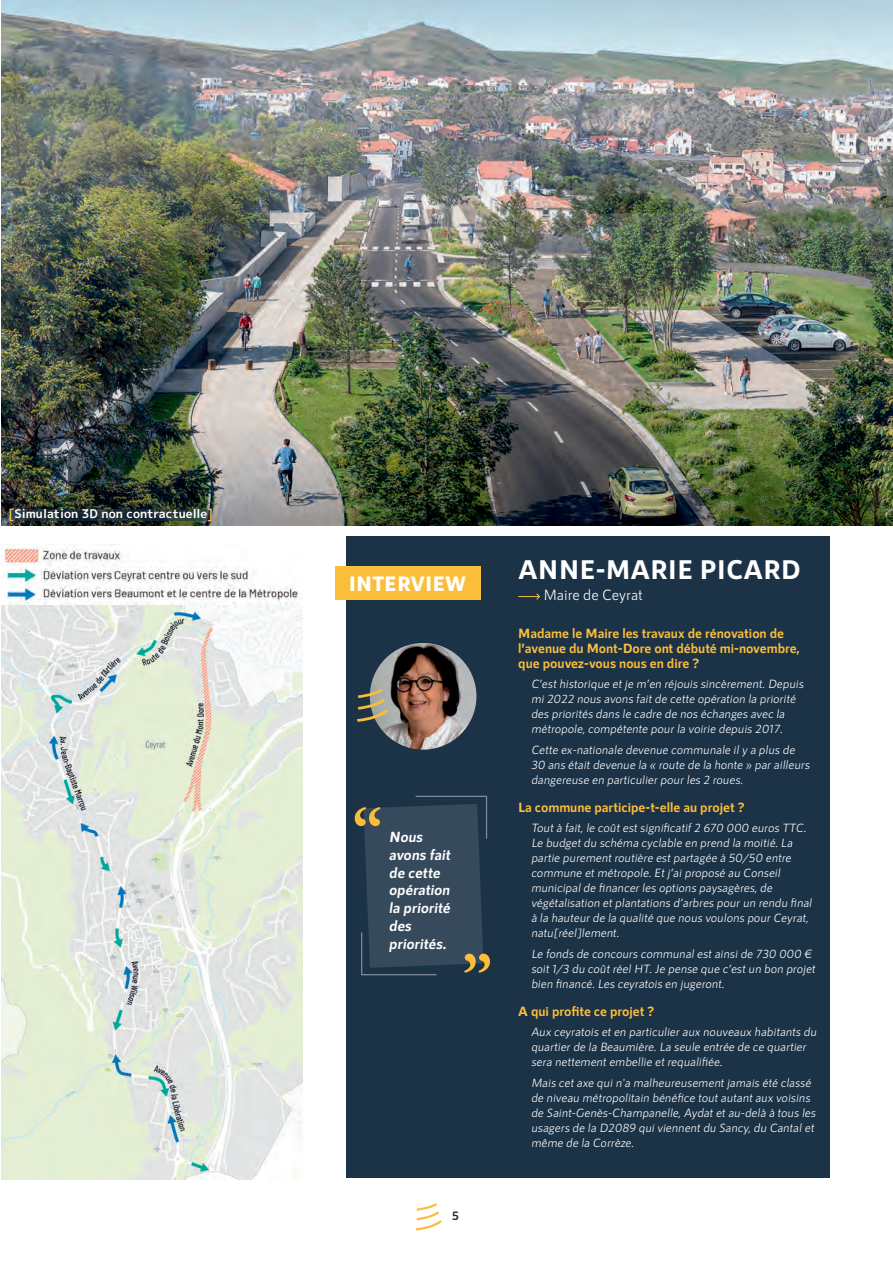
<style>
.page{position:relative;width:893px;height:1263px;background:#fff}
.page>*{position:absolute;margin:0;border:0;box-sizing:border-box;transform-origin:0 0}
.t1{font:700 27.15px "RNS Sanz";color:#fff}
.t2{font:800 21px "RNS Sanz";color:#fff}
.t3{font:700 14.85px/17.9px "RNS Sanz";color:#fff}
.t4{font:14.85px "RNS Sanz";letter-spacing:-.005em;color:#fff}
.t5{font:700 13.5px/15px "RNS Sanz";color:#fbbe3b}
.t6{font:700 12.3px "RNS Sanz";color:#1c3247}
.t7{font:12px/15px "RNS Sanz";color:#fff}
.t8{font:700 12px "MPLUS1 p";color:#fff}
.s1{font-size:13.5px;color:#fbbe3b}
</style>
<div class="page">
<img style="left:1px;top:0;width:892px;height:525px">
<div style="left:346px;top:537px;width:483px;height:641px;background:#1c3247"></div>
<svg style="left:355px;top:795px;width:135px;height:181px"></svg>
<img style="left:370px;top:643px;width:106px;height:107px;border-radius:53px">
<svg style="left:357px;top:689px;width:31px;height:33px"></svg>
<div style="left:335px;top:566px;width:145px;height:34px;background:#fbbe3b"></div>
<svg style="left:518px;top:593px;width:22px;height:7px"></svg>
<svg style="left:11px;top:509px;width:201px;height:12px;background:#213137"></svg>
<img style="left:1px;top:604px;width:302px;height:575px">
<img style="left:1px;top:544px;width:302px;height:60px">
<svg style="left:416px;top:1203px;width:26px;height:27px"></svg>
<p class="t8" style="left:9px;top:505px;width:206px"><span class="s1">[</span>Simulation 3D non contractuelle<span class="s1">]</span></p>
<p class="t2" style="left:349px;top:571px;width:119px">INTERVIEW</p>
<p class="t3" style="left:389px;top:828px;width:65px">Nous avons fait de cette opération la priorité des priorités.</p>
<p class="t6" style="left:452px;top:1208px;width:8px">5</p>
<p class="t1" style="left:518px;top:554px;width:284px">ANNE-MARIE PICARD</p>
<p class="t4" style="left:543px;top:586px;width:101px">Maire de Ceyrat</p>
<p class="t5" style="left:518px;top:625px;width:283px">Madame le Maire les travaux de rénovation de l’avenue du Mont-Dore ont débuté mi-novembre, que pouvez-vous nous en dire ?</p>
<p class="t7" style="left:531px;top:676px;width:276px">C’est historique et je m’en réjouis sincèrement. Depuis mi 2022 nous avons fait de cette opération la priorité des priorités dans le cadre de nos échanges avec la métropole, compétente pour la voirie depuis 2017.</p>
<p class="t7" style="left:531px;top:742px;width:282px">Cette ex-nationale devenue communale il y a plus de<br>30 ans était devenue la « route de la honte » par ailleurs dangereuse en particulier pour les 2 roues.</p>
<p class="t5" style="left:518px;top:799px;width:228px">La commune participe-t-elle au projet ?</p>
<p class="t7" style="left:531px;top:820px;width:284px">Tout à fait, le coût est significatif 2 670 000 euros TTC.<br>Le budget du schéma cyclable en prend la moitié. La partie purement routière est partagée à 50/50 entre commune et métropole. Et j’ai proposé au Conseil municipal de financer les options paysagères, de végétalisation et plantations d’arbres pour un rendu final à la hauteur de la qualité que nous voulons pour Ceyrat, natu[réel]lement.</p>
<p class="t7" style="left:531px;top:946px;width:288px">Le fonds de concours communal est ainsi de 730 000 € soit 1/3 du coût réel HT. Je pense que c’est un bon projet bien financé. Les ceyratois en jugeront.</p>
<p class="t5" style="left:518px;top:1003px;width:137px">A qui profite ce projet ?</p>
<p class="t7" style="left:531px;top:1024px;width:289px">Aux ceyratois et en particulier aux nouveaux habitants du quartier de la Beaumière. La seule entrée de ce quartier sera nettement embellie et requalifiée.</p>
<p class="t7" style="left:531px;top:1075px;width:288px">Mais cet axe qui n'a malheureusement jamais été classé de niveau métropolitain bénéfice tout autant aux voisins de Saint-Genès-Champanelle, Aydat et au-delà à tous les usagers de la D2089 qui viennent du Sancy, du Cantal et même de la Corrèze.</p>
</div>
